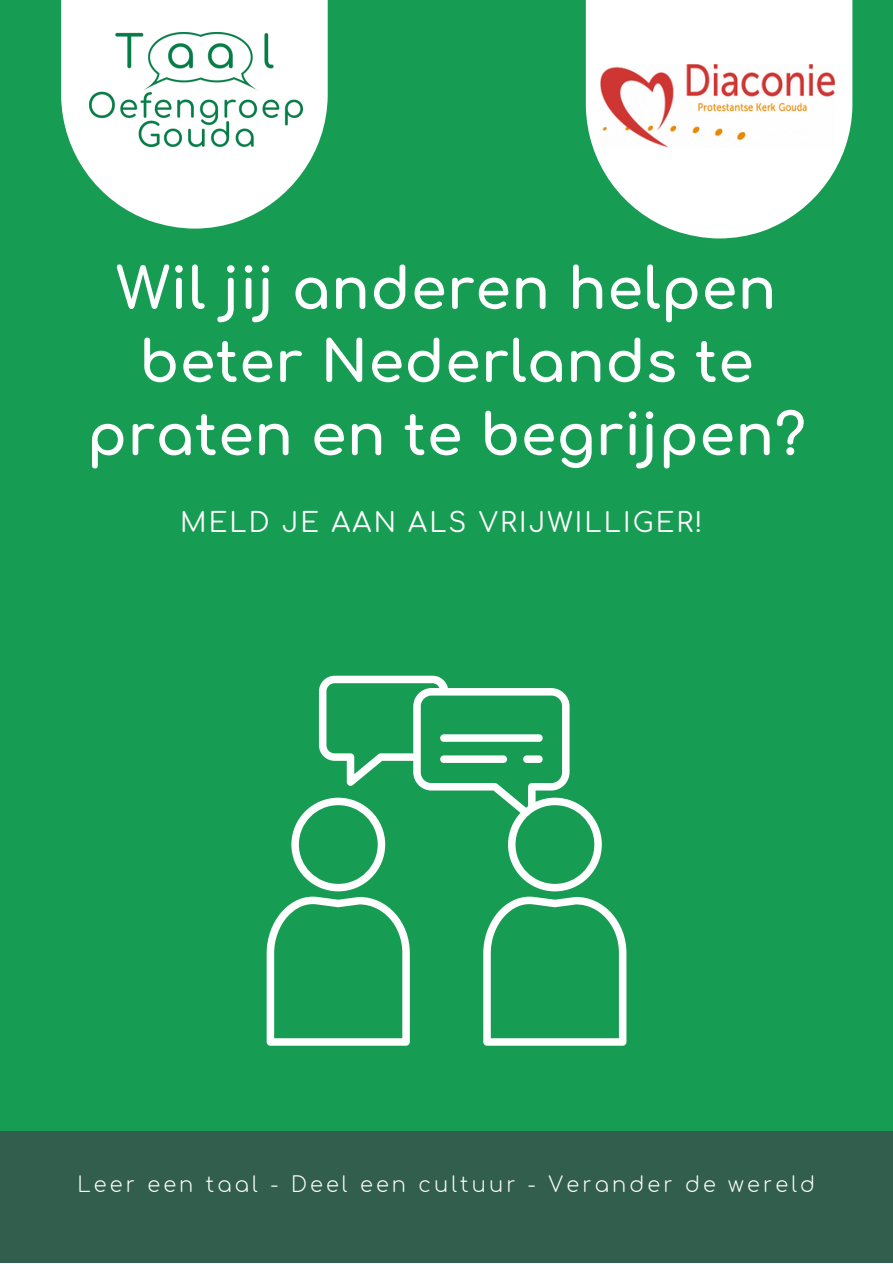
<style>
.page{position:relative;width:893px;height:1264px;background:#fff}
.page>*{position:absolute;margin:0;border:0;box-sizing:border-box;transform-origin:0 0}
.t1{font:700 57px/73.1px "Comfortaa";letter-spacing:.01em;color:#fff;text-align:center}
.t2{font:27px "Comfortaa";letter-spacing:.08em;color:#fff}
.t3{font:300 21px "Comfortaa";letter-spacing:.15em;color:#fff}
</style>
<div class="page">
<div style="left:0;top:0;width:892px;height:1262px;background:#169d53"></div>
<div style="left:0;top:1130px;width:892px;height:132px;background:#325e4d"></div>
<svg style="left:266px;top:675px;width:360px;height:370px"></svg>
<svg style="left:585px;top:0;width:267px;height:238px;fill:#fff"></svg>
<svg style="left:61px;top:0;width:267px;height:228px;fill:#fff"></svg>
<img style="left:89px;top:32px;width:214px;height:114px">
<img style="left:600px;top:64px;width:234px;height:83px">
<p class="t1" style="left:87px;top:254px;width:720px">Wil jij anderen helpen beter Nederlands te praten en te begrijpen?</p>
<p class="t2" style="left:180px;top:508px;width:524px">MELD JE AAN ALS VRIJWILLIGER!</p>
<p class="t3" style="left:78px;top:1173px;width:738px">Leer een taal - Deel een cultuur - Verander de wereld</p>
</div>
